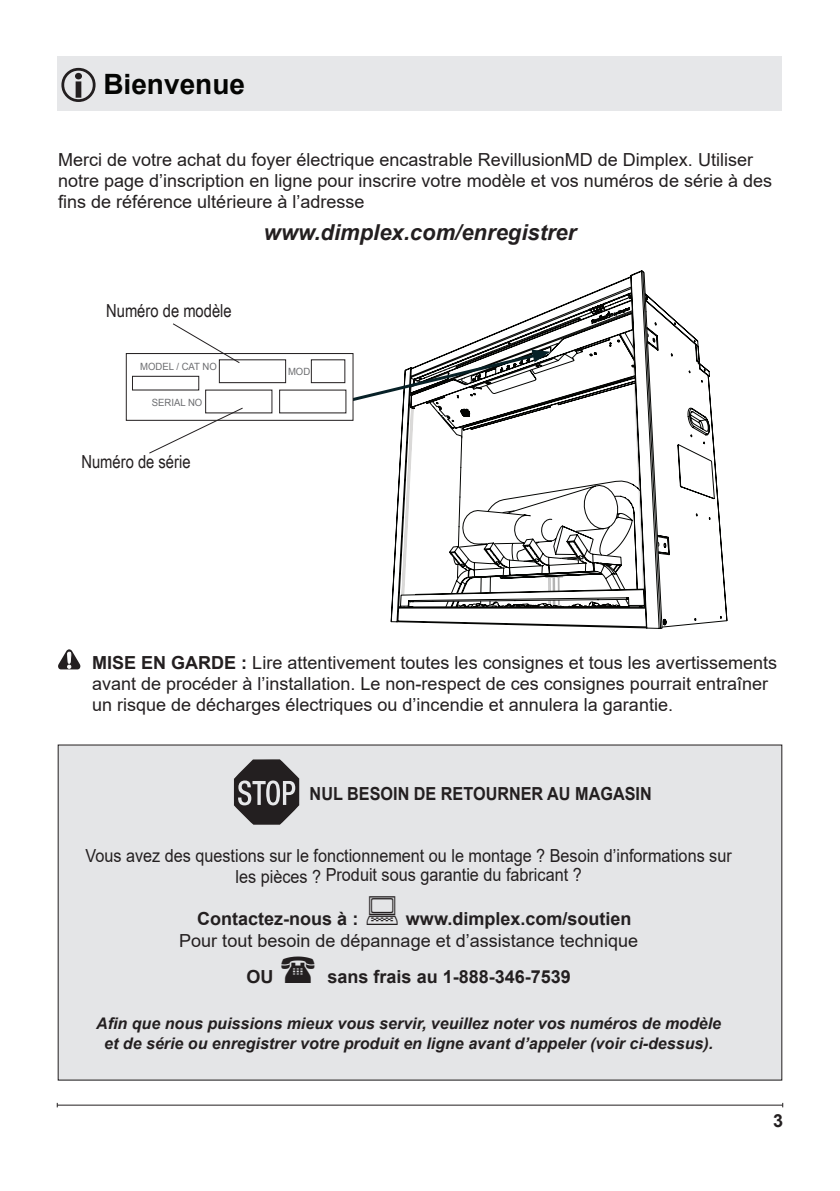
<style>
.page{position:relative;width:840px;height:1191px;background:#fff}
.page>*{position:absolute;margin:0;border:0;box-sizing:border-box;transform-origin:0 0}
.t1{font:700 28px "Arial";color:#040503}
.t2{font:italic 700 22px "Arial";color:#231f20}
.t3{font:18px/21px "Arial";color:#231f20}
.t4{font:18px/19px "Arial";color:#231f20;text-align:center;scale:.9 1}
.t5{font:700 18px "Arial";color:#231f20}
.t6{font:700 18px "Arial";color:#231f20;scale:.9 1}
.t7{font:18px "Arial Narrow";color:#231f20}
.t8{font:italic 700 16px/19.2px "Arial";color:#231f20;text-align:center}
.t9{font:10px "Arial";color:#6c6d70;scale:.96 1}
.s1{font-weight:700}
</style>
<div class="page">
<hr style="left:57px;top:1104px;width:725px;height:1px;background:#231f20">
<div style="left:57px;top:57px;width:724px;height:54px;background:#e6e7e9"></div>
<div style="left:58px;top:745px;width:723px;height:335px;background:#e4e5e7"></div>
<svg style="left:61px;top:68px;width:34px;height:34px"></svg>
<svg style="left:58px;top:649px;width:22px;height:20px"></svg>
<svg style="left:398px;top:271px;width:264px;height:357px"></svg>
<svg style="left:400px;top:294px;width:314px;height:331px"></svg>
<svg style="left:664px;top:619px;width:10px;height:6px"></svg>
<svg style="left:345px;top:293px;width:290px;height:323px"></svg>
<div style="left:126px;top:353px;width:227px;height:67px;background:#fff"></div>
<div style="left:126px;top:353px;width:227px;height:67px;border:1px solid #231f20"></div>
<div style="left:132px;top:376px;width:67px;height:14px;border:1px solid #231f20"></div>
<div style="left:219px;top:359px;width:67px;height:24px;border:1px solid #231f20"></div>
<div style="left:311px;top:359px;width:34px;height:24px;border:1px solid #231f20"></div>
<svg style="left:172px;top:323px;width:69px;height:41px"></svg>
<svg style="left:148px;top:407px;width:96px;height:47px"></svg>
<svg style="left:233px;top:759px;width:66px;height:66px"></svg>
<h1 class="t1" style="left:103px;top:64px;width:143px">Bienvenue</h1>
<p class="t3" style="left:58px;top:149px;width:715px">Merci de votre achat du foyer électrique encastrable RevillusionMD de Dimplex. Utiliser notre page d’inscription en ligne pour inscrire votre modèle et vos numéros de série à des fins de référence ultérieure à l’adresse</p>
<p class="t2" style="left:264px;top:217px;width:314px">www.dimplex.com/enregistrer</p>
<p class="t7" style="left:106px;top:297px;width:127px">Numéro de modèle</p>
<p class="t9" style="left:140px;top:360px;width:81px">MODEL / CAT NO</p>
<p class="t9" style="left:152px;top:395px;width:54px">SERIAL NO</p>
<p class="t7" style="left:81px;top:449px;width:111px">Numéro de série</p>
<p class="t9" style="left:288px;top:365px;width:25px">MOD</p>
<p class="t3" style="left:92px;top:652px;width:686px"><span class="s1">MISE EN GARDE :</span> Lire attentivement toutes les consignes et tous les avertissements avant de procéder à l’installation. Le non-respect de ces consignes pourrait entraîner un risque de décharges électriques ou d’incendie et annulera la garantie.</p>
<p class="t6" style="left:309px;top:781px;width:381px">NUL BESOIN DE RETOURNER AU MAGASIN</p>
<p class="t4" style="left:85px;top:846px;width:719px">Vous avez des questions sur le fonctionnement ou le montage ? Besoin d’informations sur les pièces ? Produit sous garantie du fabricant ?</p>
<p class="t5" style="left:197px;top:906px;width:163px">Contactez-nous à :</p>
<p class="t5" style="left:406px;top:906px;width:227px">www.dimplex.com/soutien</p>
<p class="t3" style="left:179px;top:930px;width:460px">Pour tout besoin de dépannage et d’assistance technique</p>
<p class="t5" style="left:246px;top:964px;width:28px">OU</p>
<p class="t5" style="left:327px;top:964px;width:245px">sans frais au 1‑888‑346‑7539</p>
<p class="t8" style="left:96px;top:1014px;width:626px">Afin que nous puissions mieux vous servir, veuillez noter vos numéros de modèle et de série ou enregistrer votre produit en ligne avant d’appeler (voir ci-dessus).</p>
<p class="t5" style="left:772px;top:1107px;width:12px">3</p>
</div>
